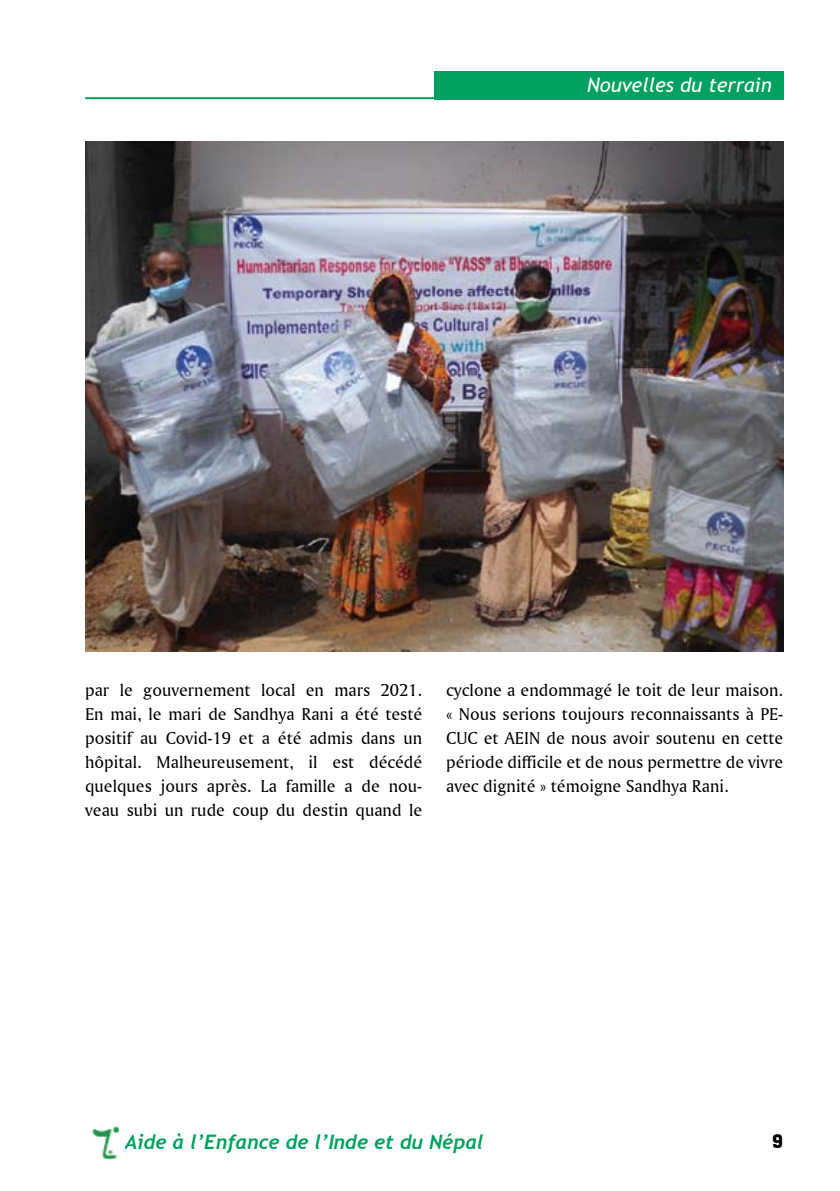
<style>
.page{position:relative;width:840px;height:1191px;background:#fff}
.page>*{position:absolute;margin:0;border:0;box-sizing:border-box;transform-origin:0 0}
.t1{font:italic 700 20px "Trebuchet";color:#00a160}
.t2{font:italic 20px "Trebuchet MS";color:#fff}
.t3{font:18px/24px "Amerigo BT Roman A";color:#000;text-align:justify}
.t4{font:18px "Aachen BT";color:#000}
</style>
<div class="page">
<img style="left:92px;top:1126px;width:28px;height:34px">
<hr style="left:85px;top:97px;width:349px;height:2px;background:#00a160">
<div style="left:434px;top:71px;width:348px;height:28px;background:#00a160"></div>
<img style="left:85px;top:142px;width:697px;height:509px">
<p class="t2" style="left:587px;top:73px;width:186px">Nouvelles du terrain</p>
<p class="t3" style="left:85px;top:678px;width:338px">par le gouvernement local en mars 2021.<br>En mai, le mari de Sandhya Rani a été testé positif au Covid-19 et a été admis dans un hôpital. Malheureusement, il est décédé quelques jours après. La famille a de nou&shy;veau subi un rude coup du destin quand le</p>
<p class="t3" style="left:446px;top:678px;width:338px">cyclone a endommagé le toit de leur maison. « Nous serions toujours reconnaissants à PE-CUC et AEIN de nous avoir soutenu en cette période difficile et de nous permettre de vivre avec dignité » témoigne Sandhya Rani.</p>
<p class="t1" style="left:125px;top:1129px;width:360px">Aide à l’Enfance de l’Inde et du Népal</p>
<p class="t4" style="left:771px;top:1130px;width:12px">9</p>
</div>
